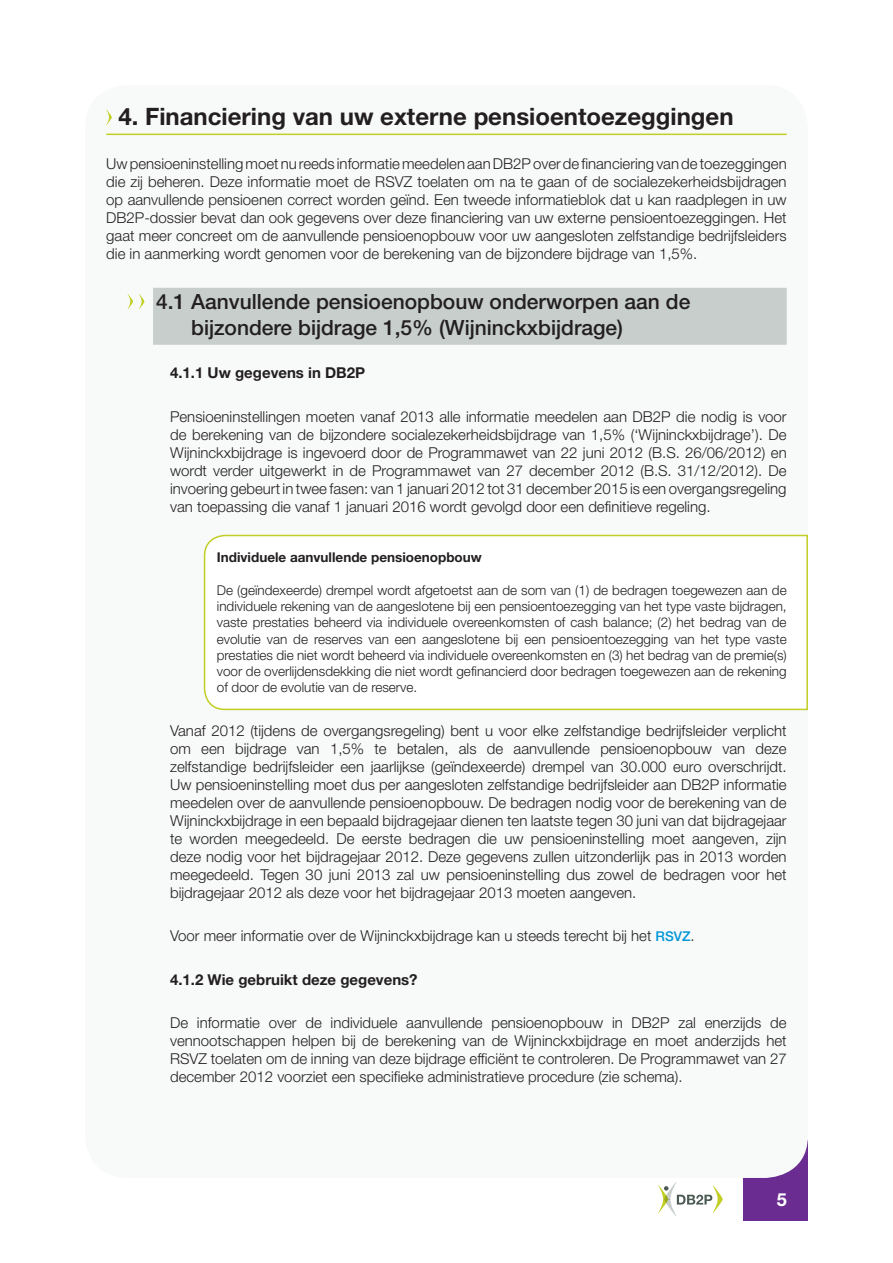
<style>
.page{position:relative;width:893px;height:1263px;background:#fff}
.page>*{position:absolute;margin:0;border:0;box-sizing:border-box;transform-origin:0 0}
.Paragraph_Style_1{font:700 24px "Helvetica Neue";color:#231f20}
.Paragraph_Style_2{font:500 21px/25.2px "Helvetica Neue";color:#231f20}
.t1{font:700 18px "Helvetica Neue";color:#fff}
.texte_3{font:300 15px/18px "Helvetica Neue";color:#231f20;text-align:justify}
.texte{font:300 15px/18px "Helvetica Neue";color:#231f20;text-align:justify}
.paragraphe_stype_3{font:700 15px "Helvetica Neue";color:#231f20}
.Retrait{font:300 13.5px/16.2px "Helvetica Neue";color:#231f20;text-align:justify}
.Retrait-2{font:700 13.5px "Helvetica Neue";color:#231f20}
.s1{font-weight:500;font-size:13.5px;color:#0095d9}
</style>
<div class="page">
<div style="left:743px;top:1140px;width:64px;height:80px;background:#6a2c91"></div>
<svg style="left:658px;top:1182px;width:65px;height:34px"></svg>
<div style="left:85px;top:85px;width:723px;height:1093px;background:#f8faf9;border-radius:43px"></div>
<svg style="left:203px;top:534px;width:605px;height:177px"></svg>
<hr style="left:106px;top:134px;width:681px;height:1px;background:#c1ce23">
<div style="left:153px;top:288px;width:634px;height:57px;background:#c7cecc"></div>
<svg style="left:106px;top:109px;width:6px;height:16px"></svg>
<svg style="left:127px;top:294px;width:6px;height:16px"></svg>
<svg style="left:139px;top:294px;width:5px;height:16px"></svg>
<p class="Paragraph_Style_1" style="left:118px;top:102px;width:617px">4. Financiering van uw externe pensioentoezeggingen</p>
<p class="texte" style="left:106px;top:154px;width:682px">Uw pensioeninstelling moet nu reeds informatie meedelen aan DB2P over de financiering van de toezeggingen die zij beheren. Deze informatie moet de RSVZ toelaten om na te gaan of de socialezekerheidsbijdragen op aanvullende pensioenen correct worden geïnd. Een tweede informatieblok dat u kan raadplegen in uw DB2P-dossier bevat dan ook gegevens over deze financiering van uw externe pensioentoezeggingen. Het gaat meer concreet om de aanvullende pensioenopbouw voor uw aangesloten zelfstandige bedrijfsleiders die in aanmerking wordt genomen voor de berekening van de bijzondere bijdrage van 1,5%.</p>
<p class="Paragraph_Style_2" style="left:191px;top:289px;width:501px;text-indent:-35px">4.1 Aanvullende pensioenopbouw onderworpen aan de bijzondere bijdrage 1,5% (Wijninckxbijdrage)</p>
<p class="paragraphe_stype_3" style="left:170px;top:363px;width:197px">4.1.1 Uw gegevens in DB2P</p>
<p class="texte_3" style="left:170px;top:407px;width:618px">Pensioeninstellingen moeten vanaf 2013 alle informatie meedelen aan DB2P die nodig is voor de berekening van de bijzondere socialezekerheidsbijdrage van 1,5% (‘Wijninckxbijdrage’). De Wijninckxbijdrage is ingevoerd door de Programmawet van 22 juni 2012 (B.S. 26/06/2012) en wordt verder uitgewerkt in de Programmawet van 27 december 2012 (B.S. 31/12/2012). De invoering gebeurt in twee fasen: van 1 januari 2012 tot 31 december 2015 is een overgangsregeling van toepassing die vanaf 1 januari 2016 wordt gevolgd door een definitieve regeling.</p>
<p class="Retrait-2" style="left:217px;top:549px;width:266px">Individuele aanvullende pensioenopbouw</p>
<p class="Retrait" style="left:217px;top:582px;width:571px">De (geïndexeerde) drempel wordt afgetoetst aan de som van (1) de bedragen toegewezen aan de individuele rekening van de aangeslotene bij een pensioentoezegging van het type vaste bijdragen, vaste prestaties beheerd via individuele overeenkomsten of cash balance; (2) het bedrag van de evolutie van de reserves van een aangeslotene bij een pensioentoezegging van het type vaste prestaties die niet wordt beheerd via individuele overeenkomsten en (3) het bedrag van de premie(s) voor de overlijdensdekking die niet wordt gefinancierd door bedragen toegewezen aan de rekening of door de evolutie van de reserve.</p>
<p class="texte_3" style="left:170px;top:721px;width:618px">Vanaf 2012 (tijdens de overgangsregeling) bent u voor elke zelfstandige bedrijfsleider verplicht om een bijdrage van 1,5% te betalen, als de aanvullende pensioenopbouw van deze zelfstandige bedrijfsleider een jaarlijkse (geïndexeerde) drempel van 30.000 euro overschrijdt.<br>Uw pensioeninstelling moet dus per aangesloten zelfstandige bedrijfsleider aan DB2P informatie meedelen over de aanvullende pensioenopbouw. De bedragen nodig voor de berekening van de Wijninckxbijdrage in een bepaald bijdragejaar dienen ten laatste tegen 30 juni van dat bijdragejaar te worden meegedeeld. De eerste bedragen die uw pensioeninstelling moet aangeven, zijn deze nodig voor het bijdragejaar 2012. Deze gegevens zullen uitzonderlijk pas in 2013 worden meegedeeld. Tegen 30 juni 2013 zal uw pensioeninstelling dus zowel de bedragen voor het bijdragejaar 2012 als deze voor het bijdragejaar 2013 moeten aangeven.</p>
<p class="texte_3" style="left:170px;top:927px;width:526px">Voor meer informatie over de Wijninckxbijdrage kan u steeds terecht bij het <span class="s1">RSVZ</span>.</p>
<p class="paragraphe_stype_3" style="left:170px;top:970px;width:249px">4.1.2 Wie gebruikt deze gegevens?</p>
<p class="texte_3" style="left:170px;top:1014px;width:618px">De informatie over de individuele aanvullende pensioenopbouw in DB2P zal enerzijds de vennootschappen helpen bij de berekening van de Wijninckxbijdrage en moet anderzijds het RSVZ toelaten om de inning van deze bijdrage efficiënt te controleren. De Programmawet van 27 december 2012 voorziet een specifieke administratieve procedure (zie schema).</p>
<p class="t1" style="left:777px;top:1189px;width:12px">5</p>
</div>
